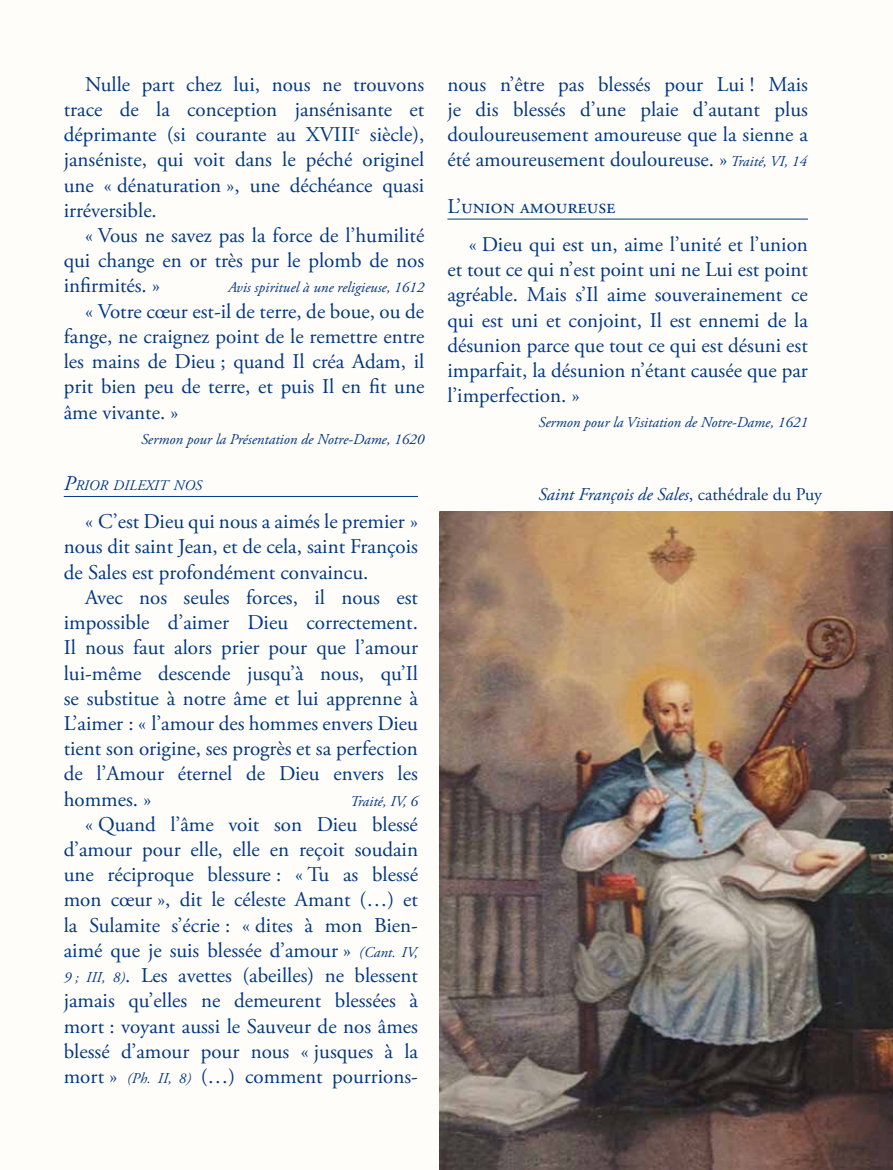
<style>
.page{position:relative;width:893px;height:1170px;background:#fff}
.page>*{position:absolute;margin:0;border:0;box-sizing:border-box;transform-origin:0 0}
.t1{font:21px/25.2px "Adobe Garamond Pro";letter-spacing:-.005em;color:#003882;text-align:justify}
.t2{font:italic 18px "Adobe Garamond Pro";color:#003882}
.t3{font:italic 15px "Adobe Garamond Pro";color:#003882}
.t4{font:italic 14.7px "Adobe Garamond Pro";color:#003882}
.s1{font-size:21px}
.s2{font-style:italic;font-size:15px}
.s3{font-style:normal}
</style>
<div class="page">
<div style="left:0;top:0;width:893px;height:1169px;background:#fffdf9"></div>
<hr style="left:64px;top:496px;width:354px;height:1px;background:#003882">
<hr style="left:447px;top:219px;width:361px;height:1px;background:#003882">
<img style="left:439px;top:511px;width:454px;height:658px">
<p class="t1" style="left:64px;top:72px;width:362px;text-indent:21px">Nulle part chez lui, nous ne trouvons trace de la conception jansénisante et déprimante (si courante au XVIII<sup>e</sup> siècle), janséniste, qui voit dans le péché originel une « dénaturation », une déchéance quasi irréversible.</p>
<p class="t1" style="left:64px;top:223px;width:362px;text-indent:21px">« Vous ne savez pas la force de l’humilité qui change en or très pur le plomb de nos infirmités. »</p>
<p class="t3" style="left:228px;top:279px;width:198px">Avis spirituel à une religieuse, 1612</p>
<p class="t1" style="left:64px;top:299px;width:362px;text-indent:21px">« Votre cœur est-il de terre, de boue, ou de fange, ne craignez point de le remettre entre les mains de Dieu ; quand Il créa Adam, il prit bien peu de terre, et puis Il en fit une âme vivante. »</p>
<p class="t3" style="left:141px;top:430px;width:285px">Sermon pour la Présentation de Notre-Dame, 1620</p>
<p class="t4" style="left:64px;top:476px;width:140px"><span class="s1">P</span>RIOR DILEXIT NOS</p>
<p class="t1" style="left:64px;top:509px;width:356px;text-indent:21px">« C’est Dieu qui nous a aimés le premier » nous dit saint Jean, et de cela, saint François de Sales est profondément convaincu.</p>
<p class="t1" style="left:64px;top:585px;width:356px;text-indent:21px">Avec nos seules forces, il nous est impossible d’aimer Dieu correctement.<br>Il nous faut alors prier pour que l’amour lui-même descende jusqu’à nous, qu’Il se substitue à notre âme et lui apprenne à L’aimer : « l’amour des hommes envers Dieu tient son origine, ses progrès et sa perfection de l’Amour éternel de Dieu envers les hommes. »</p>
<p class="t3" style="left:350px;top:791px;width:69px">Traité, IV, 6</p>
<p class="t1" style="left:64px;top:812px;width:356px;text-indent:21px">« Quand l’âme voit son Dieu blessé d’amour pour elle, elle en reçoit soudain une réciproque blessure : « Tu as blessé mon cœur », dit le céleste Amant (…) et la Sulamite s’écrie : « dites à mon Bien&shy;aimé que je suis blessée d’amour » <span class="s2">(Cant. IV, 9 ; III, 8)</span>. Les avettes (abeilles) ne blessent jamais qu’elles ne demeurent blessées à mort : voyant aussi le Sauveur de nos âmes blessé d’amour pour nous « jusques à la mort » <span class="s2">(Ph. II, 8)</span> (…) comment pourrions-</p>
<p class="t1" style="left:447px;top:72px;width:362px">nous n’être pas blessés pour Lui ! Mais je dis blessés d’une plaie d’autant plus douloureusement amoureuse que la sienne a été amoureusement douloureuse. » <span class="s2">Traité, VI, 14</span></p>
<p class="t1" style="left:469px;top:188px;width:341px;line-height:38px;text-indent:-21px">L’union amoureuse<br>« Dieu qui est un, aime l’unité et l’union</p>
<p class="t1" style="left:447px;top:257px;width:362px">et tout ce qui n’est point uni ne Lui est point agréable. Mais s’Il aime souverainement ce qui est uni et conjoint, Il est ennemi de la désunion parce que tout ce qui est désuni est imparfait, la désunion n’étant causée que par l’imperfection. »</p>
<p class="t3" style="left:539px;top:413px;width:271px">Sermon pour la Visitation de Notre-Dame, 1621</p>
<p class="t2" style="left:539px;top:483px;width:285px">Saint François de Sales<span class="s3">, cathédrale du Puy</span></p>
</div>
